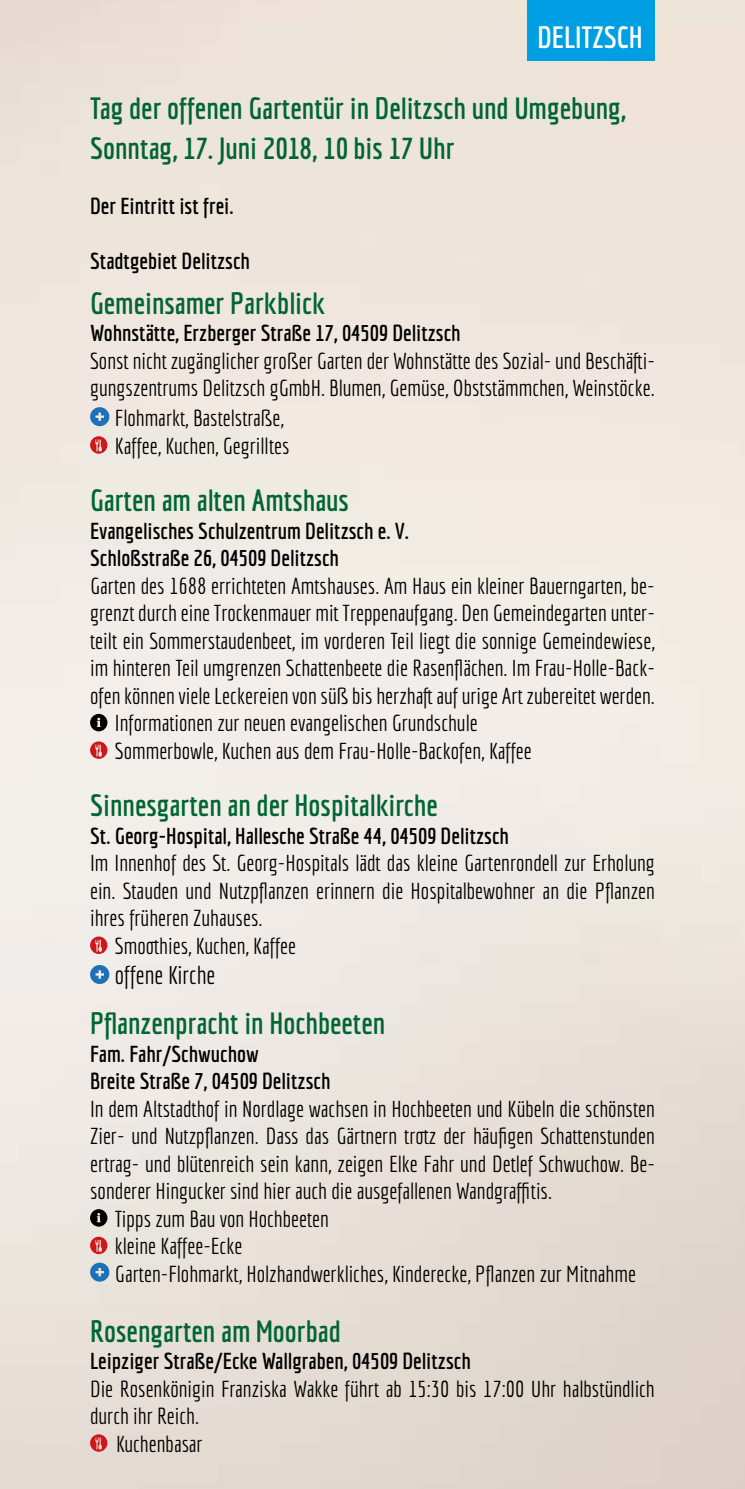
<style>
.page{position:relative;width:745px;height:1489px;background:#fff}
.page>*{position:absolute;margin:0;border:0;box-sizing:border-box;transform-origin:0 0}
.t1{font:700 30px/40px "Economica";color:#006533}
.t2{font:700 30px "Economica";color:#fff}
.t3{font:25px "Economica";color:#000}
.t4{font:22.5px/27.5px "Economica";color:#000}
.t5{font:700 22.5px/27.5px "Economica";color:#000}
</style>
<div class="page">
<img style="left:0;top:0;width:744px;height:1488px">
<svg style="left:90px;top:407px;width:19px;height:19px"></svg>
<svg style="left:90px;top:436px;width:17px;height:17px"></svg>
<svg style="left:90px;top:713px;width:17px;height:18px"></svg>
<svg style="left:90px;top:741px;width:17px;height:17px"></svg>
<svg style="left:90px;top:936px;width:17px;height:17px"></svg>
<svg style="left:90px;top:964px;width:19px;height:19px"></svg>
<svg style="left:90px;top:1208px;width:17px;height:18px"></svg>
<svg style="left:90px;top:1236px;width:17px;height:17px"></svg>
<svg style="left:90px;top:1262px;width:19px;height:19px"></svg>
<svg style="left:90px;top:1434px;width:17px;height:17px"></svg>
<div style="left:527px;top:0;width:127px;height:61px;background:#009fe3"></div>
<h1 class="t2" style="left:537px;top:19px;width:107px">DELITZSCH</h1>
<h1 class="t1" style="left:90px;top:87px;width:537px">Tag der offenen Gartentür in Delitzsch und Umgebung,<br>Sonntag, 17. Juni 2018, 10 bis 17 Uhr</h1>
<p class="t5" style="left:90px;top:191px;width:145px">Der Eintritt ist frei.</p>
<p class="t5" style="left:90px;top:246px;width:161px">Stadtgebiet Delitzsch</p>
<h1 class="t1" style="left:90px;top:282px;width:237px">Gemeinsamer Parkblick</h1>
<p class="t5" style="left:90px;top:319px;width:372px">Wohnstätte, Erzberger Straße 17, 04509 Delitzsch</p>
<p class="t4" style="left:90px;top:347px;width:566px">Sonst nicht zugänglicher großer Garten der Wohnstätte des Sozial- und Beschäfti&shy;gungszentrums Delitzsch gGmbH. Blumen, Gemüse, Obststämmchen, Weinstöcke.</p>
<p class="t4" style="left:115px;top:404px;width:176px">Flohmarkt, Bastelstraße,<br>Kaffee, Kuchen, Gegrilltes</p>
<h1 class="t1" style="left:90px;top:480px;width:260px">Garten am alten Amtshaus</h1>
<p class="t5" style="left:90px;top:516px;width:320px">Evangelisches Schulzentrum Delitzsch e. V.<br>Schloßstraße 26, 04509 Delitzsch</p>
<p class="t4" style="left:90px;top:572px;width:566px">Garten des 1688 errichteten Amtshauses. Am Haus ein kleiner Bauerngarten, be-</p>
<p class="t4" style="left:90px;top:599px;width:566px">grenzt durch eine Trockenmauer mit Treppenaufgang. Den Gemeindegarten unter-</p>
<p class="t4" style="left:90px;top:627px;width:566px">teilt ein Sommerstaudenbeet, im vorderen Teil liegt die sonnige Gemeindewiese,</p>
<p class="t4" style="left:90px;top:654px;width:566px">im hinteren Teil umgrenzen Schattenbeete die Rasenflächen. Im Frau-Holle-Back-</p>
<p class="t4" style="left:90px;top:682px;width:566px">ofen können viele Leckereien von süß bis herzhaft auf urige Art zubereitet werden.</p>
<p class="t4" style="left:115px;top:709px;width:364px">Informationen zur neuen evangelischen Grundschule</p>
<p class="t4" style="left:115px;top:737px;width:418px">Sommerbowle, Kuchen aus dem Frau-Holle-Backofen, Kaffee</p>
<h1 class="t1" style="left:90px;top:785px;width:349px">Sinnesgarten an der Hospitalkirche</h1>
<p class="t5" style="left:90px;top:821px;width:420px">St. Georg-Hospital, Hallesche Straße 44, 04509 Delitzsch</p>
<p class="t4" style="left:90px;top:849px;width:566px">Im Innenhof des St. Georg-Hospitals lädt das kleine Gartenrondell zur Erholung</p>
<p class="t4" style="left:90px;top:877px;width:566px">ein. Stauden und Nutzpflanzen erinnern die Hospitalbewohner an die Pflanzen</p>
<p class="t4" style="left:90px;top:904px;width:174px">ihres früheren Zuhauses.</p>
<p class="t4" style="left:115px;top:932px;width:183px">Smoothies, Kuchen, Kaffee</p>
<p class="t3" style="left:115px;top:960px;width:102px">offene Kirche</p>
<h1 class="t1" style="left:90px;top:1002px;width:296px">Pflanzenpracht in Hochbeeten</h1>
<p class="t5" style="left:90px;top:1039px;width:242px">Fam. Fahr/Schwuchow<br>Breite Straße 7, 04509 Delitzsch</p>
<p class="t4" style="left:90px;top:1094px;width:566px">In dem Altstadthof in Nordlage wachsen in Hochbeeten und Kübeln die schönsten</p>
<p class="t4" style="left:90px;top:1122px;width:566px">Zier- und Nutzpflanzen. Dass das Gärtnern trotz der häufigen Schattenstunden</p>
<p class="t4" style="left:90px;top:1149px;width:566px">ertrag- und blütenreich sein kann, zeigen Elke Fahr und Detlef Schwuchow. Be-</p>
<p class="t4" style="left:90px;top:1177px;width:463px">sonderer Hingucker sind hier auch die ausgefallenen Wandgraffitis.</p>
<p class="t4" style="left:115px;top:1204px;width:215px">Tipps zum Bau von Hochbeeten</p>
<p class="t4" style="left:115px;top:1232px;width:129px">kleine Kaffee-Ecke</p>
<p class="t4" style="left:115px;top:1259px;width:522px">Garten-Flohmarkt, Holzhandwerkliches, Kinderecke, Pflanzen zur Mitnahme</p>
<h1 class="t1" style="left:90px;top:1310px;width:252px">Rosengarten am Moorbad</h1>
<p class="t5" style="left:90px;top:1346px;width:382px">Leipziger Straße/Ecke Wallgraben, 04509 Delitzsch</p>
<p class="t4" style="left:90px;top:1374px;width:566px">Die Rosenkönigin Franziska Wakke führt ab 15:30 bis 17:00 Uhr halbstündlich</p>
<p class="t4" style="left:90px;top:1402px;width:110px">durch ihr Reich.</p>
<p class="t4" style="left:116px;top:1429px;width:88px">Kuchenbasar</p>
</div>
